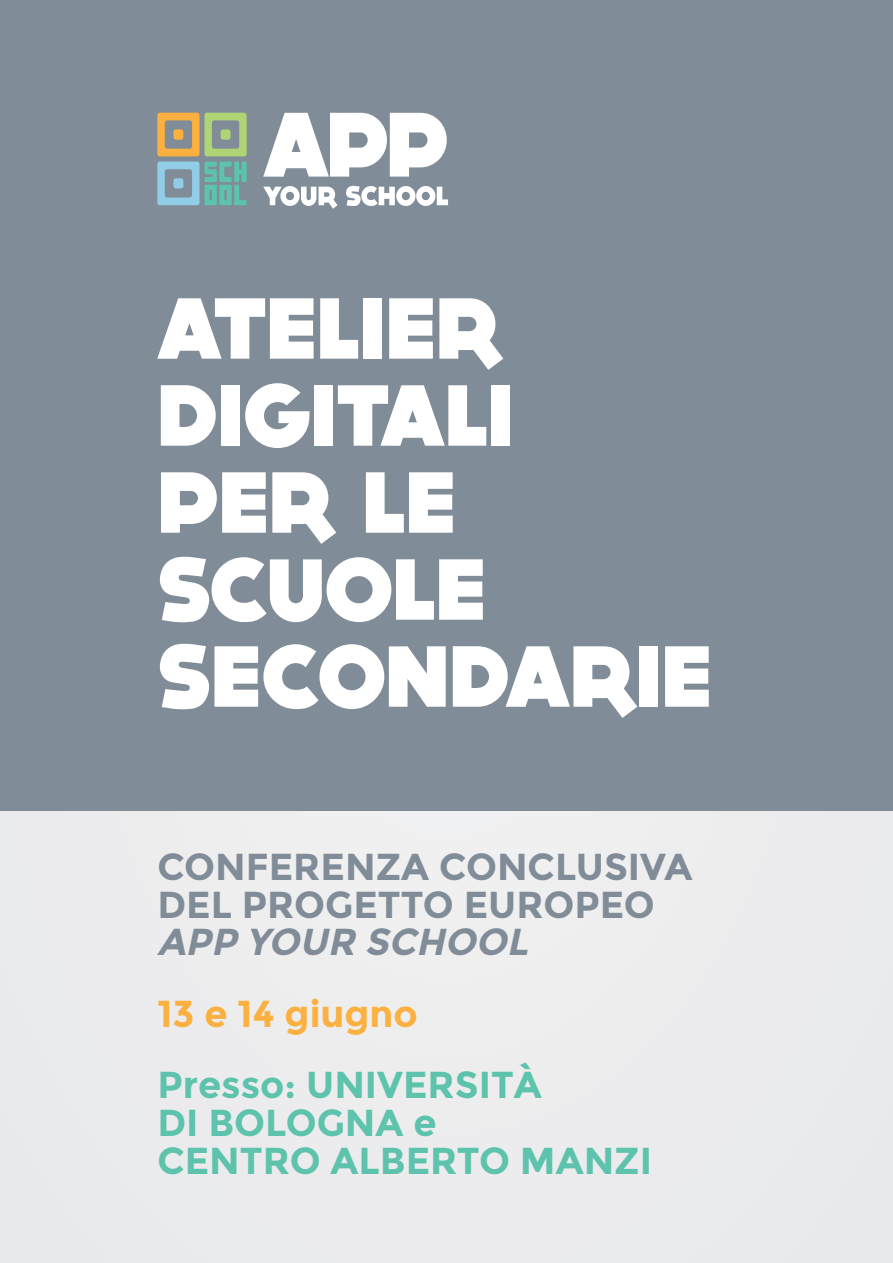
<style>
.page{position:relative;width:893px;height:1263px;background:#ececee}
.page>*{position:absolute;margin:0;border:0;box-sizing:border-box;transform-origin:0 0}
.t1{font:800 87px/87px "DOCK11";color:#fff}
.t2{font:700 37.5px/37.5px "Montserrat";color:#808c97}
.t3{font:700 37.5px/37.5px "Montserrat";color:#5dc3ad}
.t4{font:700 37.5px "Montserrat";color:#fbb03f}
.s1{font-style:italic}
</style>
<div class="page">
<div style="left:0;top:0;width:893px;height:810px;background:#808c97"></div>
<svg style="left:157px;top:162px;width:90px;height:43px"></svg>
<div style="left:173px;top:178px;width:10px;height:11px;background:#91cde6;border-radius:3px"></div>
<svg style="left:157px;top:113px;width:90px;height:43px"></svg>
<div style="left:221px;top:129px;width:10px;height:11px;background:#aed475;border-radius:3px"></div>
<svg style="left:263px;top:113px;width:184px;height:64px"></svg>
<svg style="left:263px;top:186px;width:185px;height:23px"></svg>
<p class="t1" style="left:157px;top:286px;width:556px">ATELIER<br>DIGITALI<br>PER LE<br>SCUOLE<br>SECONDARIE</p>
<p class="t2" style="left:157px;top:848px;width:536px">CONFERENZA CONCLUSIVA<br>DEL PROGETTO EUROPEO<br><span class="s1">APP YOUR SCHOOL</span></p>
<p class="t4" style="left:157px;top:991px;width:262px">13 e 14 giugno</p>
<p class="t3" style="left:157px;top:1067px;width:496px">Presso: UNIVERSITÀ<br>DI BOLOGNA e<br>CENTRO ALBERTO MANZI</p>
</div>
